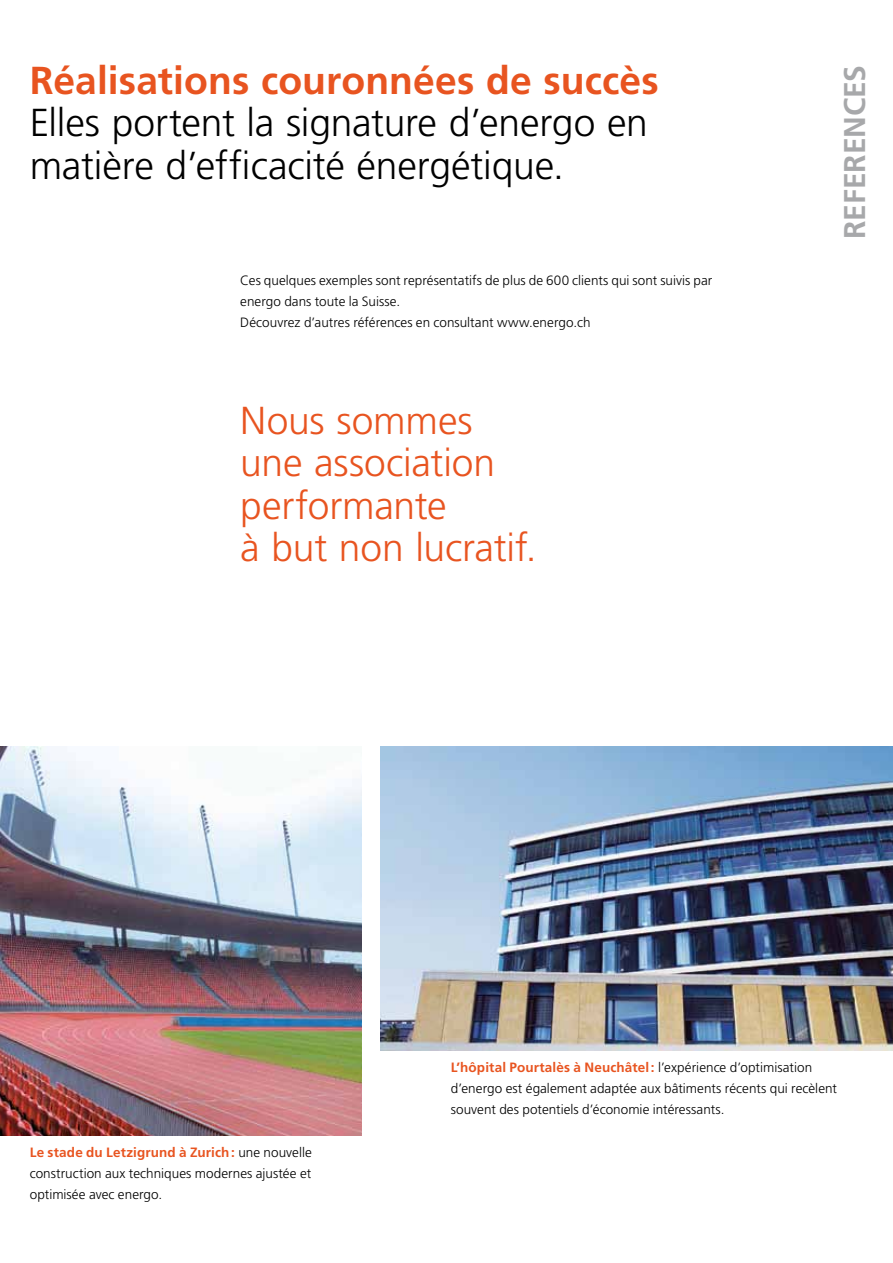
<style>
.page{position:relative;width:893px;height:1263px;background:#fff}
.page>*{position:absolute;margin:0;border:0;box-sizing:border-box;transform-origin:0 0}
.t1{font:300 39px/42.5px "Frutiger";letter-spacing:-.005em;color:#000}
.t2{font:300 39px/42.5px "Frutiger";letter-spacing:-.005em;color:#e85420}
.t3{font:700 39px "Frutiger";letter-spacing:.005em;color:#e85420}
.t4{font:700 30px "Frutiger";color:#a7a8aa}
.t5{font:300 13.5px/21.3px "Frutiger";letter-spacing:.005em;color:#000}
.s1{font-weight:700;color:#e85420}
</style>
<div class="page">
<img style="left:0;top:746px;width:361px;height:389px">
<img style="left:381px;top:746px;width:512px;height:304px">
<h1 class="t3" style="left:30px;top:57px;width:630px">Réalisations couronnées de succès</h1>
<h1 class="t1" style="left:30px;top:101px;width:620px">Elles portent la signature d’energo en matière d’efficacité énergétique.</h1>
<p class="t5" style="left:240px;top:270px;width:473px">Ces quelques exemples sont représentatifs de plus de 600 clients qui sont suivis par energo dans toute la Suisse.<br>Découvrez d’autres références en consultant www.energo.ch</p>
<h1 class="t2" style="left:240px;top:399px;width:298px">Nous sommes une association performante<br>à but non lucratif.</h1>
<h2 class="t4" style="left:837px;top:239px;width:175px;rotate:-90deg">References</h2>
<p class="t5" style="left:30px;top:1141px;width:284px;text-align:justify"><span class="s1">Le stade du Letzigrund à Zurich:</span> une nouvelle construction aux techniques modernes ajustée et optimisée avec energo.</p>
<p class="t5" style="left:451px;top:1056px;width:388px"><span class="s1">L’hôpital Pourtalès à Neuchâtel:</span> l’expérience d’optimisation d’energo est également adaptée aux bâtiments récents qui recèlent souvent des potentiels d’économie intéressants.</p>
</div>
